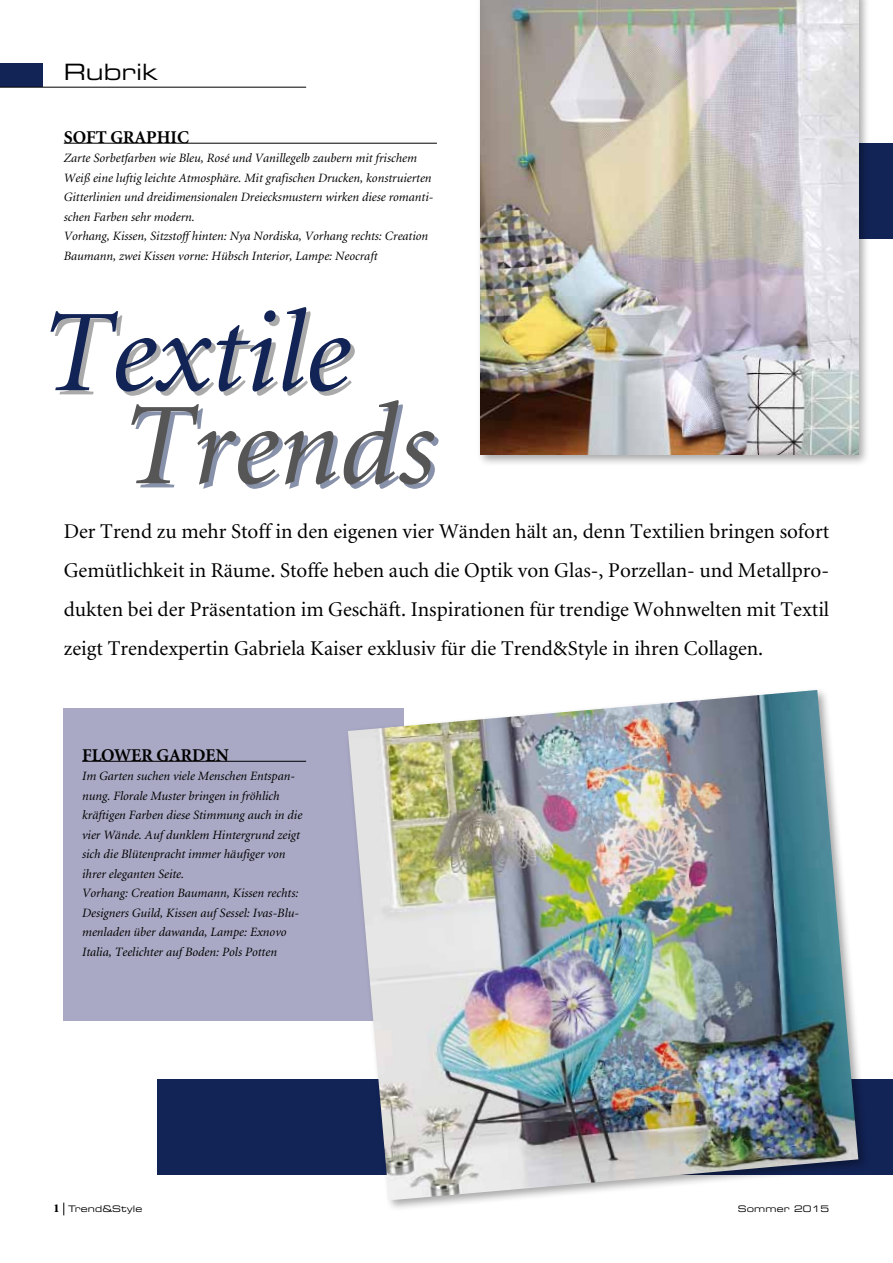
<style>
.page{position:relative;width:893px;height:1263px;background:#fff}
.page>*{position:absolute;margin:0;border:0;box-sizing:border-box;transform-origin:0 0}
.t1{font:italic 117px "Minion";color:#122356}
.t2{font:italic 117px "Minion";color:#565656}
.t3{font:22.5px "Eurostile Extended Two";color:#000}
.t4{font:21px/39px "Minion";color:#000;text-align:justify}
.t5{font:700 18px "Minion";color:#000}
.t6{font:italic 12.75px/19.5px "Minion";color:#000}
.t7{font:9px "Eurostile Extended Two";letter-spacing:.015em;color:#000}
.s1{font-family:"Minion";font-weight:900;font-size:12px}
</style>
<div class="page">
<svg style="left:63px;top:1202px;width:1px;height:13px"></svg>
<div style="left:0;top:64px;width:43px;height:23px;background:#122356"></div>
<hr style="left:0;top:87px;width:306px;height:1px;background:#000">
<div style="left:808px;top:143px;width:85px;height:95px;background:#122356"></div>
<div style="left:157px;top:1079px;width:736px;height:95px;background:#122356"></div>
<div style="left:64px;top:708px;width:340px;height:312px;background:#a9a9c5"></div>
<div style="left:476px;top:0;width:395px;height:467px;background:#000;opacity:.35"></div>
<img style="left:480px;top:0;width:378px;height:455px">
<div style="left:344px;top:686px;width:526px;height:526px;background:#000;opacity:.35"></div>
<img style="left:348px;top:690px;width:510px;height:510px">
<hr style="left:82px;top:761px;width:224px;height:1px;background:#000">
<hr style="left:64px;top:143px;width:373px;height:1px;background:#000">
<h2 class="t3" style="left:64px;top:57px;width:96px">Rubrik</h2>
<h3 class="t5" style="left:64px;top:128px;width:127px">SOFT GRAPHIC</h3>
<p class="t6" style="left:64px;top:149px;width:371px">Zarte Sorbetfarben wie Bleu, Rosé und Vanillegelb zaubern mit frischem Weiß eine luftig leichte Atmosphäre. Mit grafischen Drucken, konstruierten Gitterlinien und dreidimensionalen Dreiecksmustern wirken diese romanti&shy;schen Farben sehr modern.<br>Vorhang, Kissen, Sitzstoff hinten: Nya Nordiska, Vorhang rechts: Creation Baumann, zwei Kissen vorne: Hübsch Interior, Lampe: Neocraft</p>
<h1 class="t1" style="left:40px;top:295px;width:311px">Textile</h1>
<h1 class="t2" style="left:121px;top:388px;width:315px">Trends</h1>
<p class="t4" style="left:64px;top:512px;width:767px">Der Trend zu mehr Stoff in den eigenen vier Wänden hält an, denn Textilien bringen sofort Gemütlichkeit in Räume. Stoffe heben auch die Optik von Glas-, Porzellan- und Metallpro&shy;dukten bei der Präsentation im Geschäft. Inspirationen für trendige Wohnwelten mit Textil zeigt Trendexpertin Gabriela Kaiser exklusiv für die Trend&amp;Style in ihren Collagen.</p>
<h3 class="t5" style="left:82px;top:746px;width:148px">FLOWER GARDEN</h3>
<p class="t6" style="left:82px;top:767px;width:222px">Im Garten suchen viele Menschen Entspan&shy;nung. Florale Muster bringen in fröhlich kräftigen Farben diese Stimmung auch in die vier Wände. Auf dunklem Hintergrund zeigt sich die Blütenpracht immer häufiger von ihrer eleganten Seite.<br>Vorhang: Creation Baumann, Kissen rechts:<br>Designers Guild, Kissen auf Sessel: Ivas-Blu&shy;menladen über dawanda, Lampe: Exnovo Italia, Teelichter auf Boden: Pols Potten</p>
<p class="t7" style="left:54px;top:1202px;width:90px"><span class="s1">1</span> Trend&amp;Style</p>
<p class="t7" style="left:738px;top:1202px;width:93px">Sommer 2015</p>
</div>
